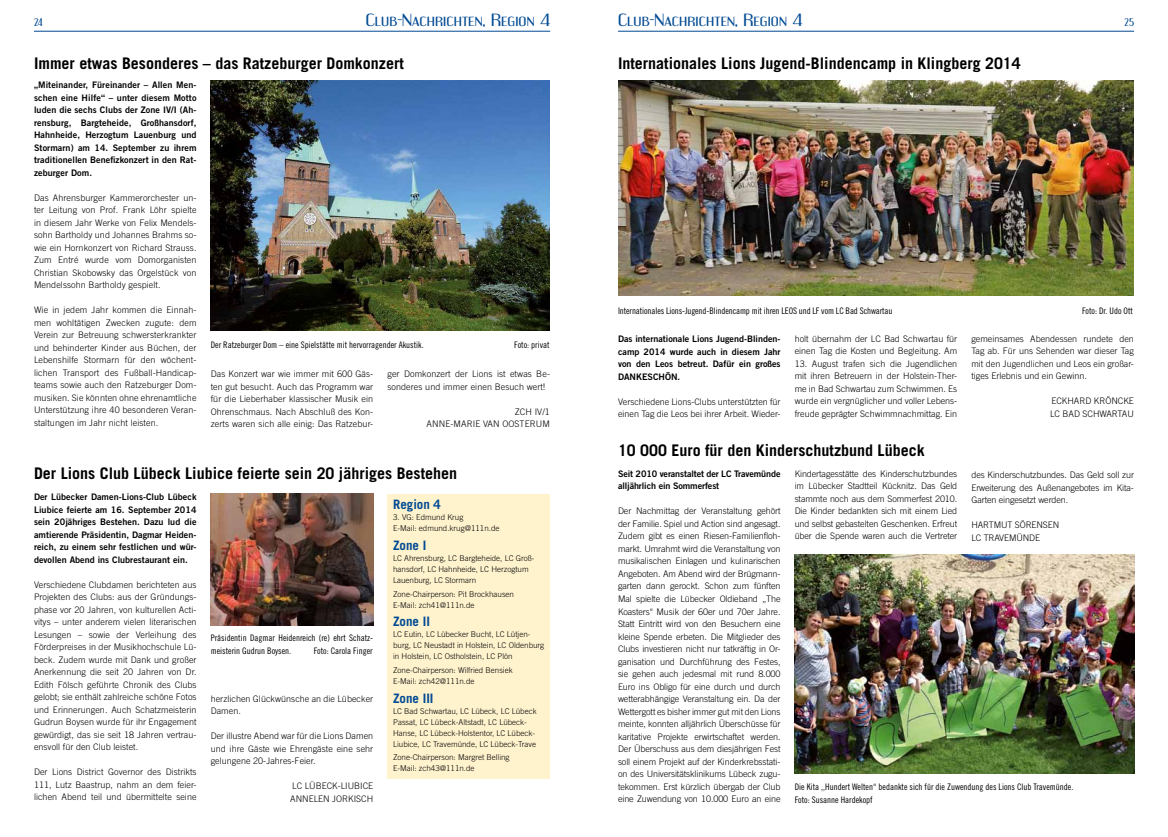
<style>
.page{position:relative;width:1168px;height:837px;background:#fff}
.page>*{position:absolute;margin:0;border:0;box-sizing:border-box;transform-origin:0 0}
.t1{font:700 16px "Trade Gothic";color:#000}
.t2{font:15px "Engebrechtre Ex";letter-spacing:.01em;color:#004a93}
.t3{font:700 13px "Trade Gothic";color:#004a93}
.t4{font:9.5px "Engebrechtre Rg";color:#004a93}
.t5{font:300 9px/12.5px "Trade Gothic";letter-spacing:.005em;color:#000;text-align:justify}
.t6{font:9px/12.5px "Trade Gothic Bold Two";color:#000;text-align:justify}
.t7{font:9px/12.5px "Trade Gothic Cond Eighteen";color:#000}
.t8{font:300 8px/11px "Trade Gothic";color:#000}
</style>
<div class="page">
<hr style="left:34px;top:31px;width:516px;height:1px;background:#004a93">
<hr style="left:618px;top:31px;width:516px;height:1px;background:#004a93">
<img style="left:618px;top:81px;width:516px;height:214px">
<div style="left:387px;top:493px;width:163px;height:285px;background:#fff3ce"></div>
<img style="left:211px;top:81px;width:339px;height:249px">
<img style="left:211px;top:493px;width:162px;height:132px">
<img style="left:795px;top:554px;width:339px;height:219px">
<p class="t4" style="left:34px;top:17px;width:10px">24</p>
<h2 class="t2" style="left:366px;top:11px;width:186px">Club-Nachrichten, Region 4</h2>
<h2 class="t2" style="left:618px;top:11px;width:186px">Club-Nachrichten, Region 4</h2>
<p class="t4" style="left:1124px;top:17px;width:11px">25</p>
<h1 class="t1" style="left:618px;top:54px;width:404px">Internationales Lions Jugend-Blindencamp in Klingberg 2014</h1>
<h1 class="t1" style="left:34px;top:54px;width:371px">Immer etwas Besonderes – das Ratzeburger Domkonzert</h1>
<p class="t6" style="left:34px;top:78px;width:164px">„Miteinander, Füreinander – Allen Men&shy;schen eine Hilfe“ – unter diesem Motto luden die sechs Clubs der Zone IV/I (Ah&shy;rensburg, Bargteheide, Großhansdorf, Hahnheide, Herzogtum Lauenburg und Stormarn) am 14. September zu ihrem traditionellen Benefizkonzert in den Rat&shy;zeburger Dom.</p>
<p class="t5" style="left:34px;top:191px;width:164px">Das Ahrensburger Kammerorchester un&shy;ter Leitung von Prof. Frank Löhr spielte in diesem Jahr Werke von Felix Mendels&shy;sohn Bartholdy und Johannes Brahms so&shy;wie ein Hornkonzert von Richard Strauss.<br>Zum Entré wurde vom Domorganisten Christian Skobowsky das Orgelstück von Mendelssohn Bartholdy gespielt.</p>
<p class="t5" style="left:34px;top:304px;width:164px">Wie in jedem Jahr kommen die Einnah&shy;men wohltätigen Zwecken zugute: dem Verein zur Betreuung schwersterkrankter und behinderter Kinder aus Büchen, der Lebenshilfe Stormarn für den wöchent&shy;lichen Transport des Fußball-Handicap&shy;teams sowie auch den Ratzeburger Dom&shy;musiken. Sie könnten ohne ehrenamtliche Unterstützung ihre 40 besonderen Veran&shy;staltungen im Jahr nicht leisten.</p>
<p class="t7" style="left:211px;top:338px;width:214px">Der Ratzeburger Dom – eine Spielstätte mit hervorragender Akustik.</p>
<p class="t7" style="left:514px;top:338px;width:37px">Foto: privat</p>
<p class="t5" style="left:387px;top:367px;width:164px">ger Domkonzert der Lions ist etwas Be&shy;sonderes und immer einen Besuch wert!</p>
<p class="t5" style="left:515px;top:405px;width:37px">ZCH IV/1</p>
<p class="t5" style="left:427px;top:417px;width:13px">Anne</p>
<p class="t5" style="left:450px;top:417px;width:17px">-Marie</p>
<p class="t5" style="left:483px;top:417px;width:7px">van</p>
<p class="t5" style="left:502px;top:417px;width:13px">Oosterum</p>
<p class="t5" style="left:211px;top:367px;width:164px">Das Konzert war wie immer mit 600 Gäs&shy;ten gut besucht. Auch das Programm war für die Lieberhaber klassischer Musik ein Ohrenschmaus. Nach Abschluß des Kon&shy;zerts waren sich alle einig: Das Ratzebur-</p>
<h1 class="t1" style="left:34px;top:463px;width:425px">Der Lions Club Lübeck Liubice feierte sein 20 jähriges Bestehen</h1>
<p class="t6" style="left:34px;top:490px;width:164px">Der Lübecker Damen-Lions-Club Lübeck Liubice feierte am 16. September 2014 sein 20jähriges Bestehen. Dazu lud die amtierende Präsidentin, Dagmar Heiden&shy;reich, zu einem sehr festlichen und wür&shy;devollen Abend ins Clubrestaurant ein.</p>
<p class="t5" style="left:34px;top:578px;width:164px">Verschiedene Clubdamen berichteten aus Projekten des Clubs: aus der Gründungs&shy;phase vor 20 Jahren, von kulturellen Acti&shy;vitys – unter anderem vielen literarischen Lesungen – sowie der Verleihung des Förderpreises in der Musikhochschule Lü&shy;beck. Zudem wurde mit Dank und großer Anerkennung die seit 20 Jahren von Dr.<br>Edith Fölsch geführte Chronik des Clubs gelobt; sie enthält zahlreiche schöne Fotos und Erinnerungen. Auch Schatzmeisterin Gudrun Boysen wurde für ihr Engagement gewürdigt, das sie seit 18 Jahren vertrau&shy;ensvoll für den Club leistet.</p>
<p class="t5" style="left:34px;top:765px;width:164px">Der Lions District Governor des Distrikts 111, Lutz Baastrup, nahm an dem feier&shy;lichen Abend teil und übermittelte seine</p>
<p class="t7" style="left:211px;top:631px;width:164px">Präsidentin Dagmar Heidenreich (re) ehrt Schatz&shy;meisterin Gudrun Boysen.</p>
<p class="t7" style="left:314px;top:644px;width:60px">Foto: Carola Finger</p>
<p class="t5" style="left:211px;top:692px;width:164px">herzlichen Glückwünsche an die Lübecker<br>Damen.</p>
<p class="t5" style="left:211px;top:729px;width:164px">Der illustre Abend war für die Lions Damen und ihre Gäste wie Ehrengäste eine sehr gelungene 20-Jahres-Feier.</p>
<p class="t5" style="left:292px;top:779px;width:24px">LC Lübeck</p>
<p class="t5" style="left:338px;top:779px;width:13px">-Liubice</p>
<p class="t5" style="left:290px;top:792px;width:12px">Annelen</p>
<p class="t5" style="left:332px;top:792px;width:11px">Jorkisch</p>
<h3 class="t3" style="left:393px;top:496px;width:49px">Region 4</h3>
<p class="t8" style="left:393px;top:511px;width:108px">3. VG: Edmund Krug<br>E-Mail: edmund.krug@111n.de</p>
<h3 class="t3" style="left:393px;top:537px;width:35px">Zone I</h3>
<p class="t8" style="left:393px;top:552px;width:143px">LC Ahrensburg, LC Bargteheide, LC Groß&shy;hansdorf, LC Hahnheide, LC Herzogtum<br>Lauenburg, LC Stormarn</p>
<p class="t8" style="left:393px;top:588px;width:122px">Zone-Chairperson: Pit Brockhausen<br>E-Mail: zch41@111n.de</p>
<h3 class="t3" style="left:393px;top:613px;width:38px">Zone II</h3>
<p class="t8" style="left:393px;top:628px;width:153px">LC Eutin, LC Lübecker Bucht, LC Lütjen&shy;burg, LC Neustadt in Holstein, LC Oldenburg in Holstein, LC Ostholstein, LC Plön</p>
<p class="t8" style="left:393px;top:664px;width:121px">Zone-Chairperson: Wilfried Bensiek<br>E-Mail: zch42@111n.de</p>
<h3 class="t3" style="left:393px;top:689px;width:42px">Zone III</h3>
<p class="t8" style="left:393px;top:704px;width:145px">LC Bad Schwartau, LC Lübeck, LC Lübeck Passat, LC Lübeck-Altstadt, LC Lübeck-Hanse, LC Lübeck-Holstentor, LC Lübeck-Liubice, LC Travemünde, LC Lübeck-Trave</p>
<p class="t8" style="left:393px;top:751px;width:118px">Zone-Chairperson: Margret Belling<br>E-Mail: zch43@111n.de</p>
<p class="t7" style="left:618px;top:304px;width:276px">Internationales Lions-Jugend-Blindencamp mit ihren LEOS und LF vom LC Bad Schwartau</p>
<p class="t7" style="left:1082px;top:304px;width:53px">Foto: Dr. Udo Ott</p>
<p class="t5" style="left:795px;top:332px;width:164px">holt übernahm der LC Bad Schwartau für einen Tag die Kosten und Begleitung. Am</p>
<p class="t5" style="left:795px;top:357px;width:164px">13. August trafen sich die Jugendlichen mit ihren Betreuern in der Holstein-Ther&shy;me in Bad Schwartau zum Schwimmen. Es wurde ein vergnüglicher und voller Lebens&shy;freude geprägter Schwimmnachmittag. Ein</p>
<p class="t5" style="left:971px;top:332px;width:164px">gemeinsames Abendessen rundete den Tag ab. Für uns Sehenden war dieser Tag mit den Jugendlichen und Leos ein großar&shy;tiges Erlebnis und ein Gewinn.</p>
<p class="t5" style="left:1051px;top:395px;width:12px">Eckhard</p>
<p class="t5" style="left:1094px;top:395px;width:13px">Kröncke</p>
<p class="t5" style="left:1050px;top:407px;width:45px">LC Bad Schwartau</p>
<p class="t6" style="left:618px;top:332px;width:164px">Das internationale Lions Jugend-Blinden&shy;camp 2014 wurde auch in diesem Jahr von den Leos betreut. Dafür ein großes DANKESCHÖN.</p>
<p class="t5" style="left:618px;top:395px;width:164px">Verschiedene Lions-Clubs unterstützten für einen Tag die Leos bei ihrer Arbeit. Wieder-</p>
<h1 class="t1" style="left:618px;top:440px;width:308px">10 000 Euro für den Kinderschutzbund Lübeck</h1>
<p class="t5" style="left:795px;top:467px;width:164px">Kindertagesstätte des Kinderschutzbundes im Lübecker Stadtteil Kücknitz. Das Geld stammte noch aus dem Sommerfest 2010.<br>Die Kinder bedankten sich mit einem Lied und selbst gebastelten Geschenken. Erfreut über die Spende waren auch die Vertreter</p>
<p class="t6" style="left:618px;top:467px;width:164px">Seit 2010 veranstaltet der LC Travemünde alljährlich ein Sommerfest</p>
<p class="t5" style="left:618px;top:504px;width:164px">Der Nachmittag der Veranstaltung gehört der Familie. Spiel und Action sind angesagt.<br>Zudem gibt es einen Riesen-Familienfloh&shy;markt. Umrahmt wird die Veranstaltung von musikalischen Einlagen und kulinarischen Angeboten. Am Abend wird der Brügmann&shy;garten dann gerockt. Schon zum fünften Mal spielte die Lübecker Oldieband ‚‚The Koasters‘‘ Musik der 60er und 70er Jahre.<br>Statt Eintritt wird von den Besuchern eine kleine Spende erbeten. Die Mitglieder des Clubs investieren nicht nur tatkräftig in Or&shy;ganisation und Durchführung des Festes, sie gehen auch jedesmal mit rund 8.000<br>Euro ins Obligo für eine durch und durch wetterabhängige Veranstaltung ein. Da der Wettergott es bisher immer gut mit den Lions meinte, konnten alljährlich Überschüsse für karitative Projekte erwirtschaftet werden.<br>Der Überschuss aus dem diesjährigen Fest soll einem Projekt auf der Kinderkrebsstati&shy;on des Universitätsklinikums Lübeck zugu&shy;tekommen. Erst kürzlich übergab der Club eine Zuwendung von 10.000 Euro an eine</p>
<p class="t5" style="left:971px;top:468px;width:164px">des Kinderschutzbundes. Das Geld soll zur Erweiterung des Außenangebotes im Kita-Garten eingesetzt werden.</p>
<p class="t5" style="left:971px;top:518px;width:14px">Hartmut</p>
<p class="t5" style="left:1015px;top:518px;width:12px">Sörensen</p>
<p class="t5" style="left:971px;top:531px;width:24px">LC Travemünde</p>
<p class="t7" style="left:795px;top:780px;width:280px">Die Kita ‚‚Hundert Welten‘‘ bedankte sich für die Zuwendung des Lions Club Travemünde.<br>Foto: Susanne Hardekopf</p>
</div>
